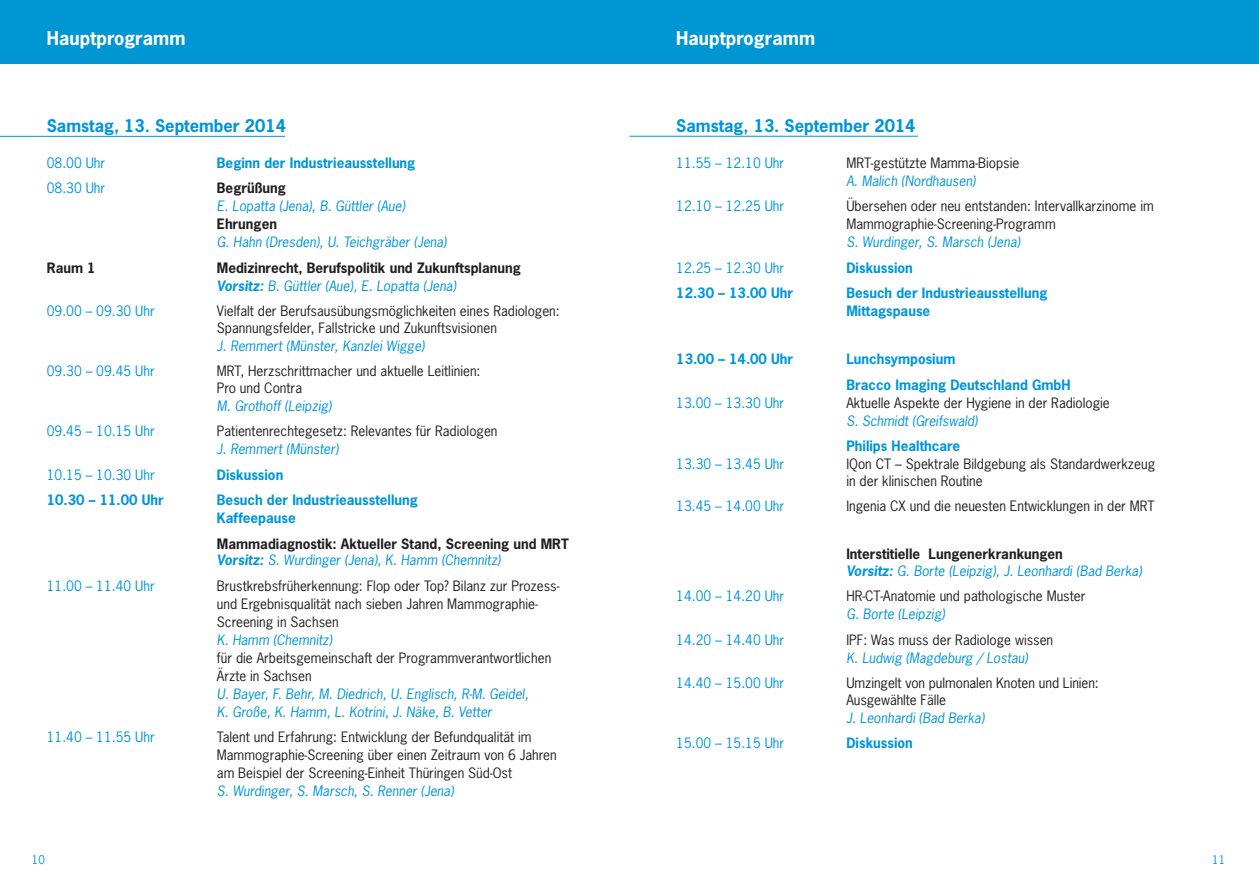
<style>
.page{position:relative;width:1259px;height:893px;background:#fff}
.page>*{position:absolute;margin:0;border:0;box-sizing:border-box;transform-origin:0 0}
.t1{font:700 18px "News Gothic Std";letter-spacing:.005em;color:#fff}
.t2{font:700 16.5px "News Gothic Std";color:#0095d9}
.t3{font:13.5px/18px "News Gothic Std";color:#231f20}
.t4{font:italic 13.5px/18px "News Gothic Std";color:#0095d9}
.t5{font:700 13.5px/18px "News Gothic Std";color:#0095d9}
.t6{font:13.5px "News Gothic Std";color:#0095d9}
.t7{font:700 13.5px/18px "News Gothic Std";color:#231f20}
.t8{font:11.25px "News Gothic Std";color:#0095d9}
.s1{font-style:italic;color:#0095d9}
.s2{font-weight:400;font-style:italic;color:#0095d9}
.s3{font-weight:700;font-style:normal;color:#231f20}
.s4{font-weight:700}
</style>
<div class="page">
<hr style="left:0;top:136px;width:285px;height:1px;background:#0095d9">
<div style="left:0;top:0;width:629px;height:64px;background:#0096d4"></div>
<div style="left:629px;top:0;width:630px;height:64px;background:#0096d4"></div>
<hr style="left:629px;top:136px;width:289px;height:1px;background:#0095d9">
<h1 class="t1" style="left:47px;top:26px;width:140px">Hauptprogramm</h1>
<h1 class="t1" style="left:676px;top:26px;width:140px">Hauptprogramm</h1>
<p class="t2" style="left:47px;top:115px;width:241px">Samstag, 13. September 2014</p>
<p class="t6" style="left:47px;top:154px;width:60px">08.00 Uhr</p>
<p class="t5" style="left:217px;top:154px;width:200px">Beginn der Industrieausstellung</p>
<p class="t6" style="left:47px;top:180px;width:60px">08.30 Uhr</p>
<p class="t7" style="left:217px;top:179px;width:71px">Begrüßung</p>
<p class="t4" style="left:217px;top:198px;width:190px">E. Lopatta (Jena), B. Güttler (Aue)</p>
<p class="t7" style="left:217px;top:215px;width:62px">Ehrungen</p>
<p class="t4" style="left:217px;top:234px;width:231px">G. Hahn (Dresden), U. Teichgräber (Jena)</p>
<p class="t7" style="left:47px;top:259px;width:50px">Raum 1</p>
<p class="t7" style="left:217px;top:259px;width:305px">Medizinrecht, Berufspolitik und Zukunftsplanung<br><span class="s1">Vorsitz:</span> <span class="s2">B. Güttler (Aue), E. Lopatta (Jena)</span></p>
<p class="t6" style="left:47px;top:303px;width:109px">09.00 – 09.30 Uhr</p>
<p class="t3" style="left:217px;top:303px;width:344px;line-height:16.5px">Vielfalt der Berufsausübungsmöglichkeiten eines Radiologen:<br>Spannungsfelder, Fallstricke und Zukunftsvisionen</p>
<p class="t4" style="left:217px;top:337px;width:209px">J. Remmert (Münster, Kanzlei Wigge)</p>
<p class="t6" style="left:47px;top:363px;width:109px">09.30 – 09.45 Uhr</p>
<p class="t3" style="left:217px;top:363px;width:265px;line-height:16.5px">MRT, Herzschrittmacher und aktuelle Leitlinien:<br>Pro und Contra</p>
<p class="t4" style="left:217px;top:397px;width:116px">M. Grothoff (Leipzig)</p>
<p class="t6" style="left:47px;top:423px;width:109px">09.45 – 10.15 Uhr</p>
<p class="t3" style="left:217px;top:422px;width:282px">Patientenrechtegesetz: Relevantes für Radiologen</p>
<p class="t4" style="left:217px;top:441px;width:123px">J. Remmert (Münster)</p>
<p class="t6" style="left:47px;top:466px;width:109px">10.15 – 10.30 Uhr</p>
<p class="t5" style="left:217px;top:466px;width:68px">Diskussion</p>
<p class="t5" style="left:47px;top:491px;width:118px">10.30 – 11.00 Uhr</p>
<p class="t5" style="left:217px;top:491px;width:202px">Besuch der Industrieausstellung<br>Kaffeepause</p>
<p class="t7" style="left:217px;top:535px;width:353px;line-height:16.5px">Mammadiagnostik: Aktueller Stand, Screening und MRT<br><span class="s1">Vorsitz:</span> <span class="s2">S. Wurdinger (Jena), K. Hamm (Chemnitz)</span></p>
<p class="t6" style="left:47px;top:577px;width:109px">11.00 – 11.40 Uhr</p>
<p class="t3" style="left:217px;top:577px;width:344px">Brustkrebsfrüherkennung: Flop oder Top? Bilanz zur Prozess&shy;und Ergebnisqualität nach sieben Jahren Mammographie-<br>Screening in Sachsen</p>
<p class="t4" style="left:217px;top:631px;width:117px">K. Hamm (Chemnitz)</p>
<p class="t3" style="left:217px;top:649px;width:336px">für die Arbeitsgemeinschaft der Programmverantwortlichen<br>Ärzte in Sachsen</p>
<p class="t4" style="left:217px;top:685px;width:313px">U. Bayer, F. Behr, M. Diedrich, U. Englisch, R-M. Geidel,<br>K. Große, K. Hamm, L. Kotrini, J. Näke, B. Vetter</p>
<p class="t6" style="left:47px;top:729px;width:109px">11.40 – 11.55 Uhr</p>
<p class="t3" style="left:217px;top:728px;width:341px">Talent und Erfahrung: Entwicklung der Befundqualität im<br>Mammographie-Screening über einen Zeitraum von 6 Jahren am Beispiel der Screening-Einheit Thüringen Süd-Ost</p>
<p class="t4" style="left:217px;top:782px;width:238px">S. Wurdinger, S. Marsch, S. Renner (Jena)</p>
<p class="t2" style="left:676px;top:115px;width:241px">Samstag, 13. September 2014</p>
<p class="t6" style="left:676px;top:154px;width:109px">11.55 – 12.10 Uhr</p>
<p class="t3" style="left:846px;top:154px;width:174px">MRT-gestützte Mamma-Biopsie</p>
<p class="t4" style="left:846px;top:172px;width:131px">A. Malich (Nordhausen)</p>
<p class="t6" style="left:676px;top:198px;width:109px">12.10 – 12.25 Uhr</p>
<p class="t3" style="left:846px;top:197px;width:309px">Übersehen oder neu entstanden: Intervallkarzinome im<br>Mammographie-Screening-Programm</p>
<p class="t4" style="left:846px;top:234px;width:175px">S. Wurdinger, S. Marsch (Jena)</p>
<p class="t6" style="left:676px;top:259px;width:109px">12.25 – 12.30 Uhr</p>
<p class="t5" style="left:846px;top:259px;width:68px">Diskussion</p>
<p class="t5" style="left:676px;top:284px;width:118px">12.30 – 13.00 Uhr</p>
<p class="t5" style="left:846px;top:284px;width:202px">Besuch der Industrieausstellung<br>Mittagspause</p>
<p class="t5" style="left:676px;top:350px;width:118px">13.00 – 14.00 Uhr</p>
<p class="t5" style="left:846px;top:346px;width:226px;line-height:25.5px">Lunchsymposium<br>Bracco Imaging Deutschland GmbH</p>
<p class="t6" style="left:676px;top:394px;width:109px">13.00 – 13.30 Uhr</p>
<p class="t3" style="left:846px;top:394px;width:265px">Aktuelle Aspekte der Hygiene in der Radiologie</p>
<p class="t4" style="left:846px;top:412px;width:133px">S. Schmidt (Greifswald)</p>
<p class="t5" style="left:846px;top:437px;width:115px">Philips Healthcare</p>
<p class="t6" style="left:676px;top:456px;width:109px">13.30 – 13.45 Uhr</p>
<p class="t3" style="left:846px;top:456px;width:310px;line-height:16.5px">IQon CT – Spektrale Bildgebung als Standardwerkzeug in der klinischen Routine</p>
<p class="t6" style="left:676px;top:498px;width:109px">13.45 – 14.00 Uhr</p>
<p class="t3" style="left:846px;top:497px;width:310px">Ingenia CX und die neuesten Entwicklungen in der MRT</p>
<p class="t4" style="left:846px;top:546px;width:297px;line-height:16.5px"><span class="s3">Interstitielle Lungenerkrankungen<br></span><span class="s4">Vorsitz:</span> G. Borte (Leipzig), J. Leonhardi (Bad Berka)</p>
<p class="t6" style="left:676px;top:588px;width:109px">14.00 – 14.20 Uhr</p>
<p class="t3" style="left:846px;top:587px;width:241px">HR-CT-Anatomie und pathologische Muster</p>
<p class="t4" style="left:846px;top:606px;width:100px">G. Borte (Leipzig)</p>
<p class="t6" style="left:676px;top:631px;width:109px">14.20 – 14.40 Uhr</p>
<p class="t3" style="left:846px;top:631px;width:208px">IPF: Was muss der Radiologe wissen</p>
<p class="t4" style="left:846px;top:649px;width:183px">K. Ludwig (Magdeburg / Lostau)</p>
<p class="t6" style="left:676px;top:675px;width:109px">14.40 – 15.00 Uhr</p>
<p class="t3" style="left:846px;top:675px;width:254px;line-height:16.5px">Umzingelt von pulmonalen Knoten und Linien:<br>Ausgewählte Fälle</p>
<p class="t4" style="left:846px;top:709px;width:140px">J. Leonhardi (Bad Berka)</p>
<p class="t6" style="left:676px;top:735px;width:109px">15.00 – 15.15 Uhr</p>
<p class="t5" style="left:846px;top:734px;width:68px">Diskussion</p>
<p class="t8" style="left:32px;top:852px;width:14px">10</p>
<p class="t8" style="left:1212px;top:852px;width:14px">11</p>
</div>
